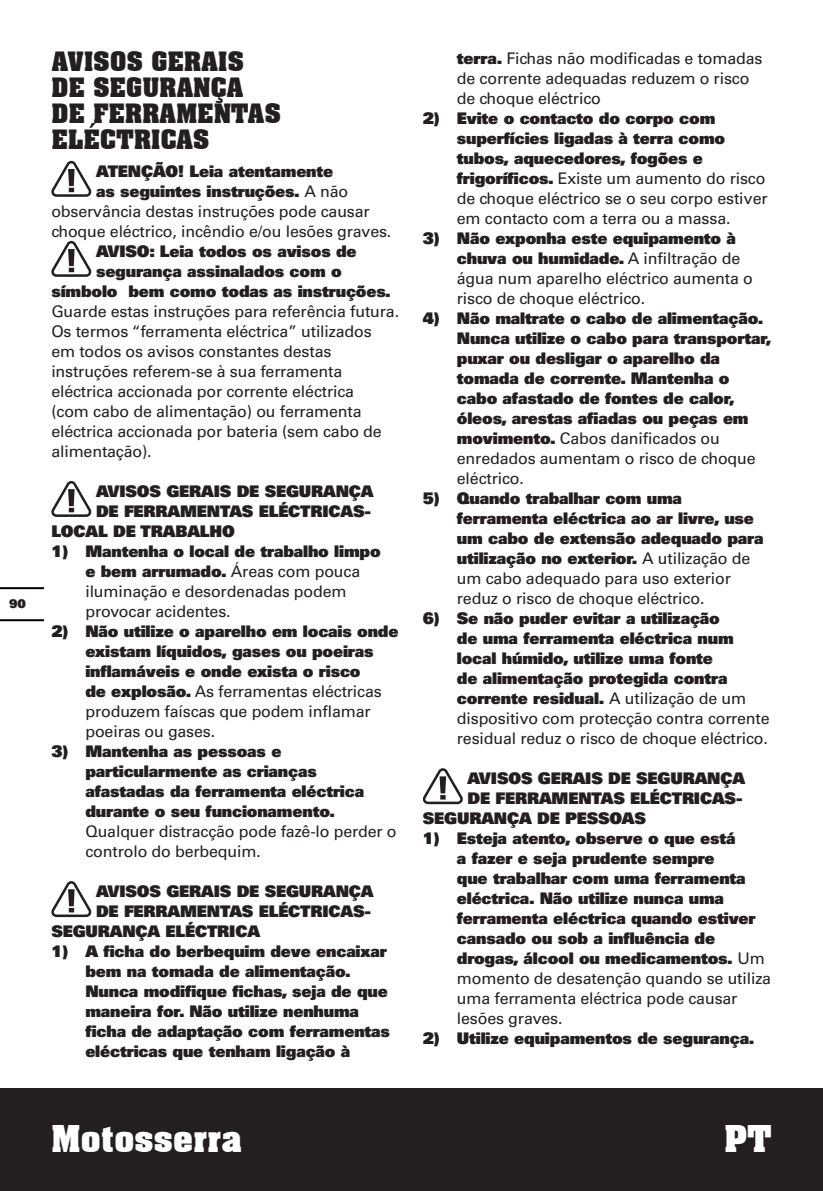
<style>
.page{position:relative;width:823px;height:1191px;background:#fff}
.page>*{position:absolute;margin:0;border:0;box-sizing:border-box;transform-origin:0 0}
.t1{font:700 36px "Aachen BT";letter-spacing:-.01em;color:#fff}
.t2{font:700 26px "Aachen BT";letter-spacing:-.01em;color:#231f20}
.t3{font:900 16px/20px "Univers";letter-spacing:-.01em;color:#231f20}
.t4{font:16px/20px "Univers";letter-spacing:-.01em;color:#231f20}
.t5{font:900 12px "Univers";color:#231f20}
.s1{font-weight:400}
.s2{font-weight:900}
</style>
<div class="page">
<div style="left:0;top:1088px;width:822px;height:103px;background:#231f20"></div>
<hr style="left:0;top:619px;width:43px;height:2px;background:#000">
<hr style="left:0;top:587px;width:43px;height:2px;background:#000">
<svg style="left:51px;top:161px;width:40px;height:36px"></svg>
<svg style="left:51px;top:241px;width:40px;height:36px"></svg>
<svg style="left:51px;top:481px;width:40px;height:36px"></svg>
<svg style="left:51px;top:881px;width:40px;height:36px"></svg>
<svg style="left:423px;top:768px;width:39px;height:36px"></svg>
<p class="t5" style="left:9px;top:595px;width:18px">90</p>
<h2 class="t2" style="left:51px;top:45px;width:33px">AVISOS</h2>
<h2 class="t2" style="left:151px;top:45px;width:33px">GERAIS</h2>
<h2 class="t2" style="left:51px;top:71px;width:76px">DE SEGURA</h2>
<h2 class="t2" style="left:193px;top:71px;width:34px">NÇA</h2>
<h2 class="t2" style="left:51px;top:97px;width:60px">DE FERRAME</h2>
<h2 class="t2" style="left:213px;top:97px;width:35px">NTAS</h2>
<h2 class="t2" style="left:51px;top:123px;width:33px">ELÉCTRICAS</h2>
<p class="t3" style="left:96px;top:161px;width:238px">ATENÇÃO! Leia atentamente</p>
<p class="t3" style="left:96px;top:181px;width:253px">as seguintes instruções. <span class="s1">A não</span></p>
<p class="t4" style="left:51px;top:201px;width:320px">observância destas instruções pode causar</p>
<p class="t4" style="left:51px;top:221px;width:341px">choque eléctrico, incêndio e/ou lesões graves.</p>
<p class="t3" style="left:96px;top:241px;width:262px">AVISO: Leia todos os avisos de</p>
<p class="t3" style="left:96px;top:261px;width:247px">segurança assinalados com o</p>
<p class="t3" style="left:51px;top:281px;width:341px">símbolo bem como todas as instruções.</p>
<p class="t4" style="left:51px;top:301px;width:349px">Guarde estas instruções para referência futura.<br>Os termos “ferramenta eléctrica” utilizados em todos os avisos constantes destas instruções referem-se à sua ferramenta eléctrica accionada por corrente eléctrica<br>(com cabo de alimentação) ou ferramenta eléctrica accionada por bateria (sem cabo de alimentação).</p>
<p class="t3" style="left:96px;top:481px;width:24px">Avisos</p>
<p class="t3" style="left:166px;top:481px;width:25px">Gerais</p>
<p class="t3" style="left:236px;top:481px;width:88px">de Seguran</p>
<p class="t3" style="left:349px;top:481px;width:23px">ça</p>
<p class="t3" style="left:96px;top:501px;width:51px">de Ferramentas</p>
<p class="t3" style="left:259px;top:501px;width:42px">Eléctricas</p>
<p class="t3" style="left:364px;top:501px;width:8px">-</p>
<p class="t3" style="left:51px;top:521px;width:185px">LOCAL DE TRABALHO</p>
<p class="t4" style="left:85px;top:541px;width:296px;text-indent:-34px"><span class="s2">1) Mantenha o local de trabalho limpo e bem arrumado.</span> Áreas com pouca iluminação e desordenadas podem provocar acidentes.</p>
<p class="t3" style="left:85px;top:621px;width:314px;text-indent:-34px">2) Não utilize o aparelho em locais onde existam líquidos, gases ou poeiras inflamáveis e onde exista o risco<br>de explosão. <span class="s1">As ferramentas eléctricas produzem faíscas que podem inflamar poeiras ou gases.</span></p>
<p class="t3" style="left:85px;top:741px;width:280px;text-indent:-34px">3) Mantenha as pessoas e particularmente as crianças afastadas da ferramenta eléctrica durante o seu funcionamento.</p>
<p class="t4" style="left:85px;top:821px;width:312px">Qualquer distracção pode fazê-lo perder o controlo do berbequim.</p>
<p class="t3" style="left:96px;top:881px;width:24px">Avisos</p>
<p class="t3" style="left:166px;top:881px;width:25px">Gerais</p>
<p class="t3" style="left:236px;top:881px;width:88px">de Seguran</p>
<p class="t3" style="left:349px;top:881px;width:23px">ça</p>
<p class="t3" style="left:96px;top:901px;width:51px">de Ferramentas</p>
<p class="t3" style="left:259px;top:901px;width:42px">Eléctricas</p>
<p class="t3" style="left:364px;top:901px;width:8px">-</p>
<p class="t3" style="left:51px;top:921px;width:210px">SEGURANÇA ELÉCTRICA</p>
<p class="t3" style="left:85px;top:941px;width:306px;text-indent:-34px">1) A ficha do berbequim deve encaixar bem na tomada de alimentação.<br>Nunca modifique fichas, seja de que maneira for. Não utilize nenhuma ficha de adaptação com ferramentas eléctricas que tenham ligação à</p>
<p class="t4" style="left:456px;top:48px;width:307px"><span class="s2">terra.</span> Fichas não modificadas e tomadas de corrente adequadas reduzem o risco de choque eléctrico</p>
<p class="t3" style="left:456px;top:108px;width:312px;text-indent:-34px">2) Evite o contacto do corpo com superfícies ligadas à terra como tubos, aquecedores, fogões e frigoríficos. <span class="s1">Existe um aumento do risco de choque eléctrico se o seu corpo estiver em contacto com a terra ou a massa.</span></p>
<p class="t4" style="left:456px;top:228px;width:297px;text-indent:-34px"><span class="s2">3) Não exponha este equipamento à chuva ou humidade.</span> A infiltração de água num aparelho eléctrico aumenta o risco de choque eléctrico.</p>
<p class="t3" style="left:456px;top:308px;width:316px;text-indent:-34px">4) Não maltrate o cabo de alimentação.<br>Nunca utilize o cabo para transportar, puxar ou desligar o aparelho da tomada de corrente. Mantenha o cabo afastado de fontes de calor, óleos, arestas afiadas ou peças em movimento. <span class="s1">Cabos danificados ou enredados aumentam o risco de choque eléctrico.</span></p>
<p class="t3" style="left:456px;top:488px;width:308px;text-indent:-34px">5) Quando trabalhar com uma ferramenta eléctrica ao ar livre, use um cabo de extensão adequado para utilização no exterior. <span class="s1">A utilização de um cabo adequado para uso exterior reduz o risco de choque eléctrico.</span></p>
<p class="t3" style="left:456px;top:608px;width:314px;text-indent:-34px">6) Se não puder evitar a utilização<br>de uma ferramenta eléctrica num local húmido, utilize uma fonte<br>de alimentação protegida contra corrente residual. <span class="s1">A utilização de um dispositivo com protecção contra corrente residual reduz o risco de choque eléctrico.</span></p>
<p class="t3" style="left:467px;top:768px;width:24px">Avisos</p>
<p class="t3" style="left:537px;top:768px;width:25px">Gerais</p>
<p class="t3" style="left:608px;top:768px;width:88px">de Seguran</p>
<p class="t3" style="left:720px;top:768px;width:23px">ça</p>
<p class="t3" style="left:467px;top:788px;width:51px">de Ferramentas</p>
<p class="t3" style="left:630px;top:788px;width:42px">Eléctricas</p>
<p class="t3" style="left:735px;top:788px;width:8px">-</p>
<p class="t3" style="left:422px;top:808px;width:224px">SEGURANÇA DE PESSOAS</p>
<p class="t3" style="left:456px;top:828px;width:315px;text-indent:-34px">1) Esteja atento, observe o que está<br>a fazer e seja prudente sempre<br>que trabalhar com uma ferramenta eléctrica. Não utilize nunca uma ferramenta eléctrica quando estiver cansado ou sob a influência de drogas, álcool ou medicamentos. <span class="s1">Um momento de desatenção quando se utiliza uma ferramenta eléctrica pode causar lesões graves.</span></p>
<p class="t3" style="left:422px;top:1028px;width:333px">2) Utilize equipamentos de segurança.</p>
<h1 class="t1" style="left:51px;top:1116px;width:193px">MOTOSSERRA</h1>
<h1 class="t1" style="left:723px;top:1116px;width:49px">PT</h1>
</div>
